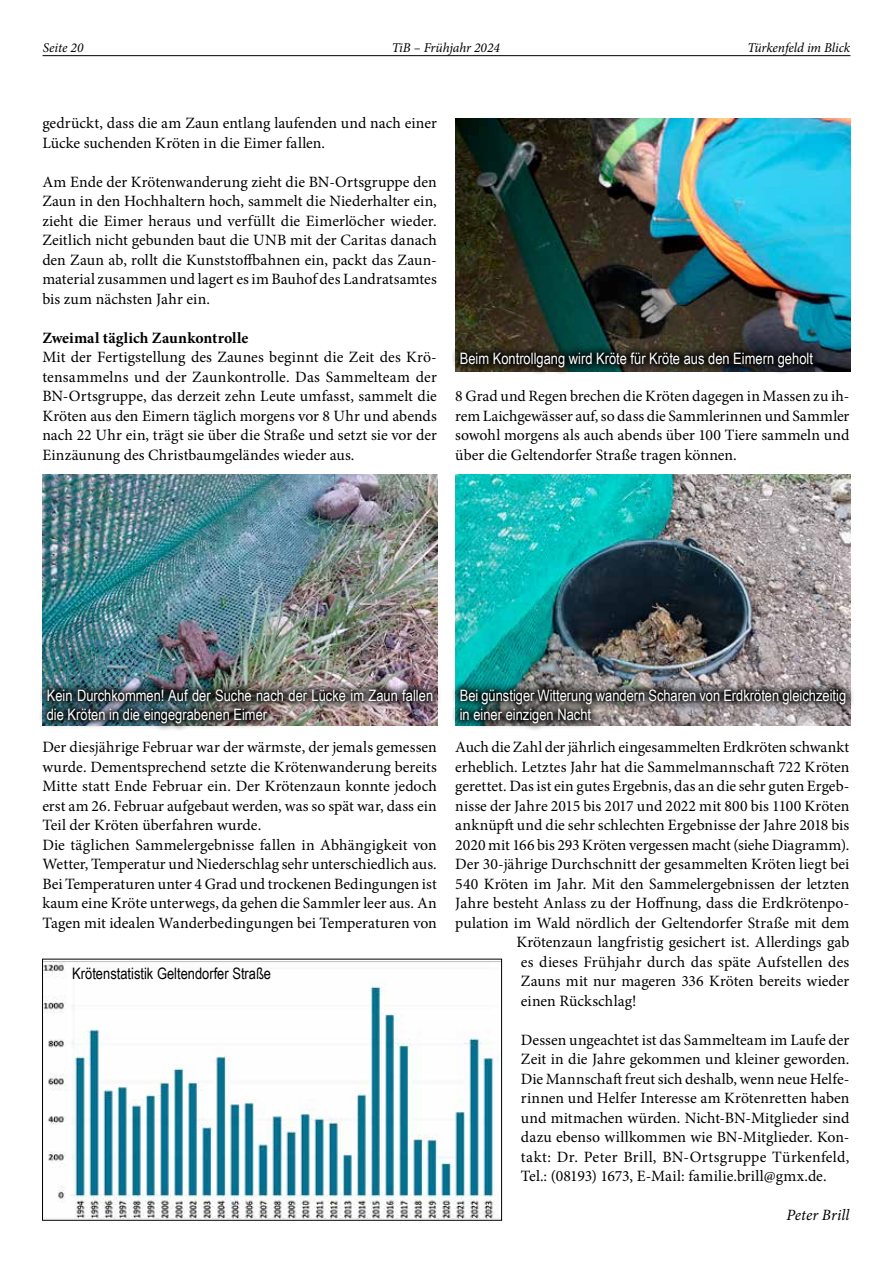
<style>
.page{position:relative;width:893px;height:1263px;background:#fff}
.page>*{position:absolute;margin:0;border:0;box-sizing:border-box;transform-origin:0 0}
.t1{font:15.75px/19.5px "Minion Pro";color:#000;text-align:justify}
.t2{font:15.75px/19.5px "Arial Narrow";color:#fff}
.t3{font:15.75px "Arial Narrow";color:#000}
.t4{font:700 15.75px "Minion Pro";letter-spacing:.005em;color:#000}
.t5{font:italic 15.75px "Minion Pro";letter-spacing:.005em;color:#000}
.t6{font:italic 13.5px "Minion Pro";letter-spacing:-.01em;color:#000}
</style>
<div class="page">
<hr style="left:43px;top:55px;width:807px;height:1px;background:#000">
<img style="left:43px;top:475px;width:394px;height:205px">
<img style="left:455px;top:118px;width:395px;height:254px">
<img style="left:40px;top:680px;width:400px;height:50px">
<svg style="left:453px;top:343px;width:369px;height:31px;background:#2e312c"></svg>
<img style="left:455px;top:475px;width:395px;height:205px">
<svg style="left:453px;top:680px;width:400px;height:50px;background:#6e7272"></svg>
<img style="left:44px;top:961px;width:456px;height:257px">
<div style="left:42px;top:959px;width:460px;height:261px;border:1px solid #000"></div>
<p class="t6" style="left:43px;top:39px;width:42px">Seite 20</p>
<p class="t6" style="left:392px;top:39px;width:110px">TiB – Frühjahr 2024</p>
<p class="t6" style="left:747px;top:39px;width:104px">Türkenfeld im Blick</p>
<p class="t1" style="left:42px;top:113px;width:396px">gedrückt, dass die am Zaun entlang laufenden und nach einer<br>Lücke suchenden Kröten in die Eimer fallen.</p>
<p class="t1" style="left:42px;top:172px;width:396px">Am Ende der Krötenwanderung zieht die BN-Ortsgruppe den Zaun in den Hochhaltern hoch, sammelt die Niederhalter ein, zieht die Eimer heraus und verfüllt die Eimerlöcher wieder.<br>Zeitlich nicht gebunden baut die UNB mit der Caritas danach den Zaun ab, rollt die Kunststoffbahnen ein, packt das Zaun&shy;material zusammen und lagert es im Bauhof des Landratsamtes bis zum nächsten Jahr ein.</p>
<p class="t4" style="left:42px;top:327px;width:207px">Zweimal täglich Zaunkontrolle</p>
<p class="t1" style="left:42px;top:347px;width:396px">Mit der Fertigstellung des Zaunes beginnt die Zeit des Krö&shy;tensammelns und der Zaunkontrolle. Das Sammelteam der BN-Ortsgruppe, das derzeit zehn Leute umfasst, sammelt die Kröten aus den Eimern täglich morgens vor 8 Uhr und abends nach 22 Uhr ein, trägt sie über die Straße und setzt sie vor der Einzäunung des Christbaumgeländes wieder aus.</p>
<p class="t2" style="left:460px;top:348px;width:355px">Beim Kontrollgang wird Kröte für Kröte aus den Eimern geholt</p>
<p class="t1" style="left:455px;top:386px;width:396px">8 Grad und Regen brechen die Kröten dagegen in Massen zu ih&shy;rem Laichgewässer auf, so dass die Sammlerinnen und Sammler sowohl morgens als auch abends über 100 Tiere sammeln und über die Geltendorfer Straße tragen können.</p>
<p class="t2" style="left:47px;top:685px;width:388px">Kein Durchkommen! Auf der Suche nach der Lücke im Zaun fallen die Kröten in die eingegrabenen Eimer</p>
<p class="t1" style="left:42px;top:737px;width:396px;text-align:left">Der diesjährige Februar war der wärmste, der jemals gemessen wurde. Dementsprechend setzte die Krötenwanderung bereits Mitte statt Ende Februar ein. Der Krötenzaun konnte jedoch erst am 26. Februar aufgebaut werden, was so spät war, dass ein Teil der Kröten überfahren wurde.<br>Die täglichen Sammelergebnisse fallen in Abhängigkeit von Wetter, Temperatur und Niederschlag sehr unterschiedlich aus.<br>Bei Temperaturen unter 4 Grad und trockenen Bedingungen ist kaum eine Kröte unterwegs, da gehen die Sammler leer aus. An Tagen mit idealen Wanderbedingungen bei Temperaturen von</p>
<p class="t3" style="left:72px;top:962px;width:200px">Krötenstatistik Geltendorfer Straße</p>
<p class="t2" style="left:460px;top:685px;width:388px">Bei günstiger Witterung wandern Scharen von Erdkröten gleichzeitig in einer einzigen Nacht</p>
<p class="t1" style="left:455px;top:737px;width:396px">Auch die Zahl der jährlich eingesammelten Erdkröten schwankt</p>
<p class="t1" style="left:455px;top:757px;width:396px">erheblich. Letztes Jahr hat die Sammelmannschaft 722 Kröten</p>
<p class="t1" style="left:455px;top:776px;width:396px">gerettet. Das ist ein gutes Ergebnis, das an die sehr guten Ergeb-</p>
<p class="t1" style="left:455px;top:796px;width:395px">nisse der Jahre 2015 bis 2017 und 2022 mit 800 bis 1100 Kröten</p>
<p class="t1" style="left:455px;top:815px;width:396px">anknüpft und die sehr schlechten Ergebnisse der Jahre 2018 bis</p>
<p class="t1" style="left:455px;top:835px;width:396px">2020 mit 166 bis 293 Kröten vergessen macht (siehe Diagramm).</p>
<p class="t1" style="left:455px;top:854px;width:396px">Der 30-jährige Durchschnitt der gesammelten Kröten liegt bei</p>
<p class="t1" style="left:455px;top:874px;width:396px">540 Kröten im Jahr. Mit den Sammelergebnissen der letzten</p>
<p class="t1" style="left:455px;top:893px;width:396px">Jahre besteht Anlass zu der Hoffnung, dass die Erdkrötenpo-</p>
<p class="t1" style="left:455px;top:913px;width:396px">pulation im Wald nördlich der Geltendorfer Straße mit dem</p>
<p class="t1" style="left:516px;top:932px;width:334px">Krötenzaun langfristig gesichert ist. Allerdings gab</p>
<p class="t1" style="left:521px;top:952px;width:330px">es dieses Frühjahr durch das späte Aufstellen des</p>
<p class="t1" style="left:521px;top:971px;width:330px">Zauns mit nur mageren 336 Kröten bereits wieder</p>
<p class="t1" style="left:521px;top:991px;width:117px">einen Rückschlag!</p>
<p class="t1" style="left:521px;top:1030px;width:330px">Dessen ungeachtet ist das Sammelteam im Laufe der Zeit in die Jahre gekommen und kleiner geworden.<br>Die Mannschaft freut sich deshalb, wenn neue Helfe&shy;rinnen und Helfer Interesse am Krötenretten haben und mitmachen würden. Nicht-BN-Mitglieder sind dazu ebenso willkommen wie BN-Mitglieder. Kon&shy;takt: Dr. Peter Brill, BN-Ortsgruppe Türkenfeld, Tel.: (08193) 1673, E-Mail: familie.brill@gmx.de.</p>
<p class="t5" style="left:786px;top:1204px;width:65px">Peter Brill</p>
</div>
